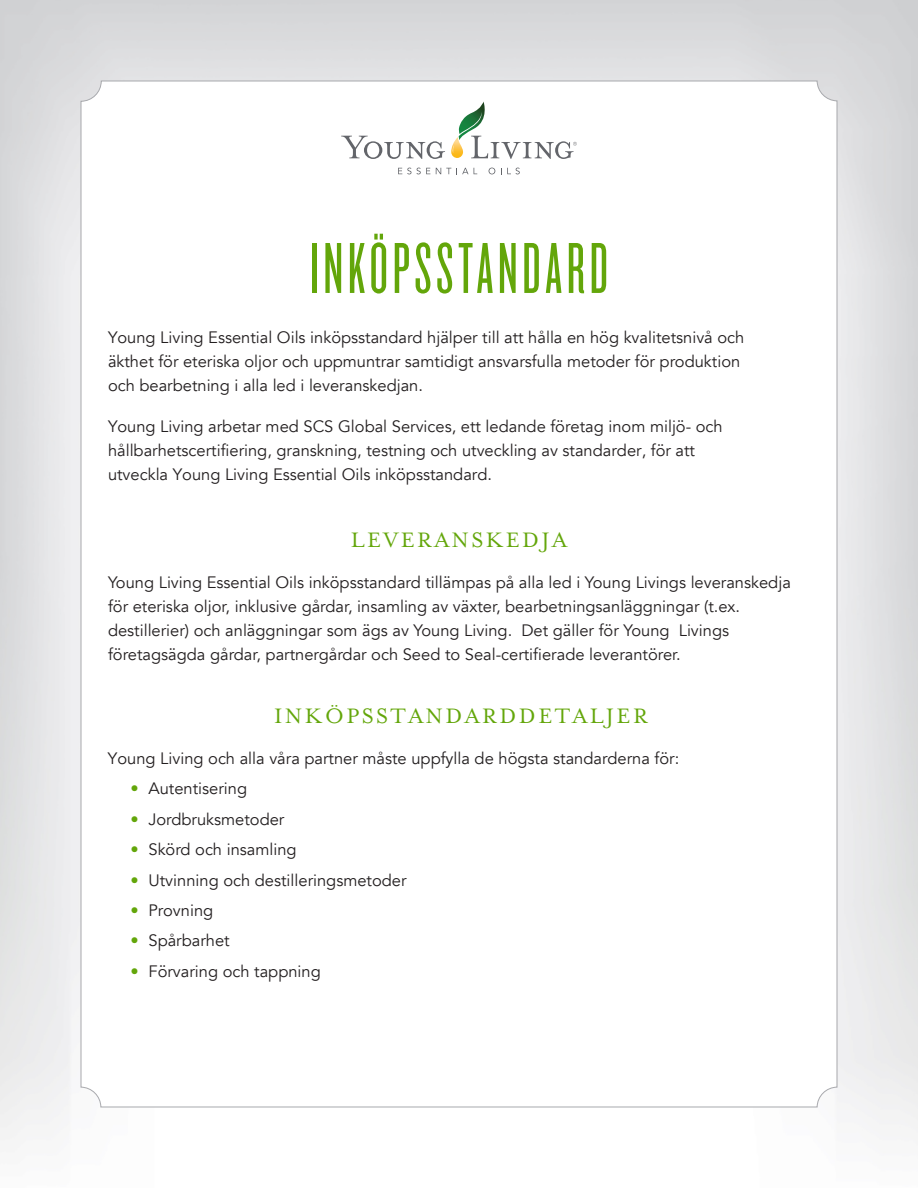
<style>
.page{position:relative;width:918px;height:1188px;background:#fff}
.page>*{position:absolute;margin:0;border:0;box-sizing:border-box;transform-origin:0 0}
.Head{font:75px "Knockout HTF26 Junior Flyweight";letter-spacing:.06em;color:#63a60a}
.Text{font:24px "Mrs Eaves Roman";letter-spacing:.1em;color:#63a60a}
.Subhead{font:24px "Mrs Eaves Roman";letter-spacing:.1em;color:#63a60a}
.Text-2{font:16.5px/24px "Avenir";color:#231f20}
.s1{color:#63a60a}
</style>
<div class="page">
<img style="left:0;top:0;width:918px;height:1141px">
<div style="left:81px;top:81px;width:756px;height:1026px;background:#fff;border-radius:20px"></div>
<svg style="left:341px;top:136px;width:104px;height:23px"></svg>
<svg style="left:398px;top:168px;width:32px;height:6px"></svg>
<svg style="left:436px;top:168px;width:41px;height:6px"></svg>
<svg style="left:489px;top:168px;width:6px;height:6px"></svg>
<svg style="left:501px;top:168px;width:19px;height:6px"></svg>
<svg style="left:451px;top:102px;width:126px;height:57px"></svg>
<p class="Head" style="left:310px;top:232px;width:300px">INKÖPSSTANDARD</p>
<p class="Text-2" style="left:108px;top:326px;width:638px">Young Living Essential Oils inköpsstandard hjälper till att hålla en hög kvalitetsnivå och äkthet för eteriska oljor och uppmuntrar samtidigt ansvarsfulla metoder för produktion och bearbetning i alla led i leveranskedjan.</p>
<p class="Text-2" style="left:108px;top:415px;width:616px">Young Living arbetar med SCS Global Services, ett ledande företag inom miljö- och hållbarhetscertifiering, granskning, testning och utveckling av standarder, för att utveckla Young Living Essential Oils inköpsstandard.</p>
<p class="Subhead" style="left:351px;top:527px;width:218px">LEVERANSKEDJA</p>
<p class="Text-2" style="left:108px;top:571px;width:684px">Young Living Essential Oils inköpsstandard tillämpas på alla led i Young Livings leveranskedja för eteriska oljor, inklusive gårdar, insamling av växter, bearbetningsanläggningar (t.ex. destillerier) och anläggningar som ägs av Young Living. Det gäller för Young Livings företagsägda gårdar, partnergårdar och Seed to Seal-certifierade leverantörer.</p>
<p class="Text" style="left:274px;top:703px;width:375px">INKÖPSSTANDARDDETALJER</p>
<p class="Text-2" style="left:108px;top:747px;width:573px">Young Living och alla våra partner måste uppfylla de högsta standarderna för:</p>
<p class="Text-2" style="left:130px;top:777px;width:118px"><span class="s1">•</span> Autentisering</p>
<p class="Text-2" style="left:130px;top:807px;width:155px"><span class="s1">•</span> Jordbruksmetoder</p>
<p class="Text-2" style="left:130px;top:838px;width:168px"><span class="s1">•</span> Skörd och insamling</p>
<p class="Text-2" style="left:130px;top:868px;width:278px"><span class="s1">•</span> Utvinning och destilleringsmetoder</p>
<p class="Text-2" style="left:130px;top:899px;width:84px"><span class="s1">•</span> Provning</p>
<p class="Text-2" style="left:130px;top:929px;width:101px"><span class="s1">•</span> Spårbarhet</p>
<p class="Text-2" style="left:130px;top:959px;width:192px"><span class="s1">•</span> Förvaring och tappning</p>
</div>
